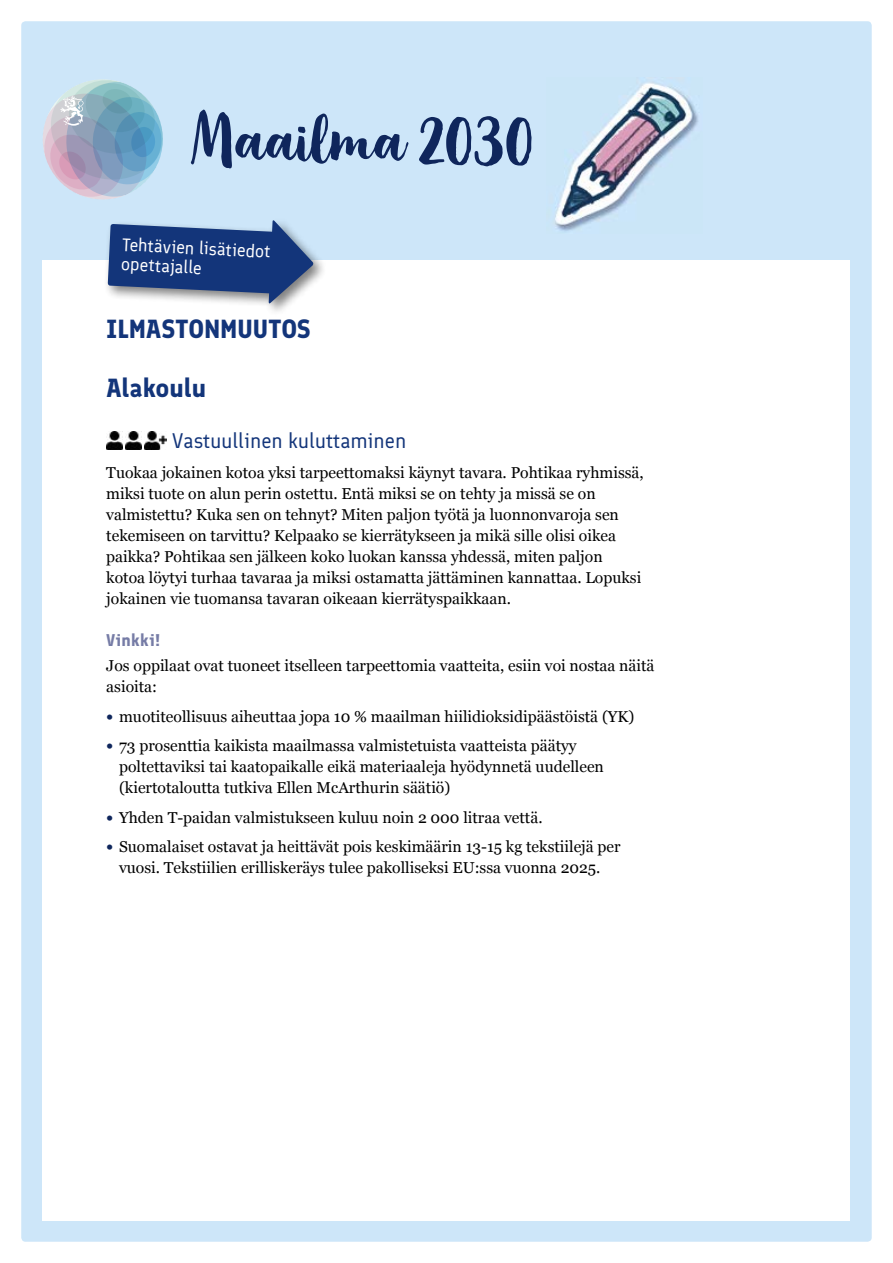
<style>
.page{position:relative;width:893px;height:1263px;background:#fff}
.page>*{position:absolute;margin:0;border:0;box-sizing:border-box;transform-origin:0 0}
.Otsikko_1{font:700 25.5px "Finlandica";color:#13357a}
.Otsikko_2{font:700 25.5px "Finlandica";letter-spacing:-.005em;color:#13357a}
.Otsikko_3{font:21px "Finlandica";color:#13357a}
.Lisätiedot{font:18px/19.6px "Finlandica";color:#fff}
.Väliotsikko{font:700 16.5px "Finlandica";letter-spacing:.02em;color:#767ca6}
.leipis{font:15.75px/21px "Georgia";color:#000}
.s1{font-weight:700;font-size:16.5px;color:#0f265c}
</style>
<div class="page">
<div style="left:21px;top:21px;width:851px;height:1221px;background:#cde6f9;border-radius:4px"></div>
<div style="left:43px;top:260px;width:807px;height:960px;background:#fff"></div>
<img style="left:555px;top:82px;width:144px;height:150px">
<img style="left:106px;top:432px;width:16px;height:18px">
<img style="left:125px;top:432px;width:16px;height:18px">
<img style="left:144px;top:432px;width:23px;height:18px">
<div style="left:104px;top:217px;width:224px;height:100px;background:#000;opacity:.5"></div>
<svg style="left:108px;top:219px;width:206px;height:86px"></svg>
<svg style="left:43px;top:79px;width:120px;height:121px"></svg>
<svg style="left:191px;top:110px;width:217px;height:58px"></svg>
<svg style="left:419px;top:116px;width:112px;height:50px"></svg>
<p class="Lisätiedot" style="left:123px;top:234px;width:150px;rotate:3deg">Tehtävien lisätiedot opettajalle</p>
<h1 class="Otsikko_1" style="left:106px;top:314px;width:206px">ILMASTONMUUTOS</h1>
<h2 class="Otsikko_2" style="left:106px;top:372px;width:101px">Alakoulu</h2>
<h3 class="Otsikko_3" style="left:172px;top:428px;width:236px">Vastuullinen kuluttaminen</h3>
<p class="leipis" style="left:106px;top:461px;width:539px">Tuokaa jokainen kotoa yksi tarpeettomaksi käynyt tavara. Pohtikaa ryhmissä, miksi tuote on alun perin ostettu. Entä miksi se on tehty ja missä se on valmistettu? Kuka sen on tehnyt? Miten paljon työtä ja luonnonvaroja sen tekemiseen on tarvittu? Kelpaako se kierrätykseen ja mikä sille olisi oikea paikka? Pohtikaa sen jälkeen koko luokan kanssa yhdessä, miten paljon kotoa löytyi turhaa tavaraa ja miksi ostamatta jättäminen kannattaa. Lopuksi jokainen vie tuomansa tavaran oikeaan kierrätyspaikkaan.</p>
<h4 class="Väliotsikko" style="left:106px;top:630px;width:55px">Vinkki!</h4>
<p class="leipis" style="left:106px;top:655px;width:550px">Jos oppilaat ovat tuoneet itselleen tarpeettomia vaatteita, esiin voi nostaa näitä asioita:</p>
<p class="leipis" style="left:106px;top:705px;width:530px"><span class="s1">•</span> muotiteollisuus aiheuttaa jopa 10 % maailman hiilidioksidipäästöistä (YK)</p>
<p class="leipis" style="left:119px;top:735px;width:486px;text-indent:-13px"><span class="s1">•</span> 73 prosenttia kaikista maailmassa valmistetuista vaatteista päätyy poltettaviksi tai kaatopaikalle eikä materiaaleja hyödynnetä uudelleen (kiertotaloutta tutkiva Ellen McArthurin säätiö)</p>
<p class="leipis" style="left:106px;top:806px;width:438px"><span class="s1">•</span> Yhden T-paidan valmistukseen kuluu noin 2 000 litraa vettä.</p>
<p class="leipis" style="left:106px;top:836px;width:516px;text-align:center"><span class="s1">•</span> Suomalaiset ostavat ja heittävät pois keskimäärin 13-15 kg tekstiilejä per vuosi. Tekstiilien erilliskeräys tulee pakolliseksi EU:ssa vuonna 2025.</p>
</div>
